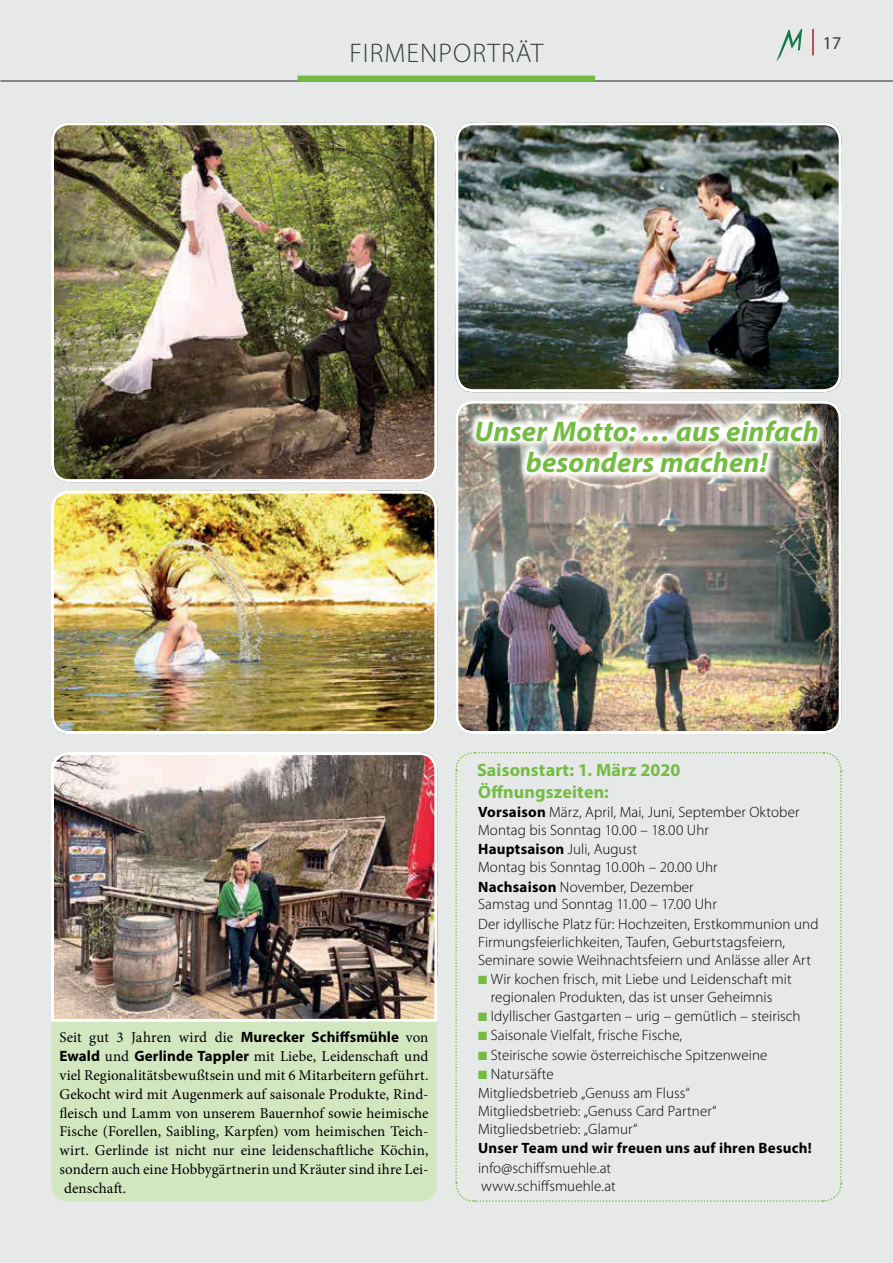
<style>
.page{position:relative;width:893px;height:1263px;background:#e6e9e8}
.page>*{position:absolute;margin:0;border:0;box-sizing:border-box;transform-origin:0 0}
.t1{font:italic 700 28.5px/31.5px "Myriad Pro";letter-spacing:.01em;color:#74bb43;text-align:center}
.t2{font:300 27px "Myriad Pro";letter-spacing:.04em;color:#373b3f}
.t3{font:700 18px/22.2px "Myriad Pro";letter-spacing:.01em;color:#74bb43}
.t4{font:18px "Myriad Pro";color:#373b3f}
.t5{font:300 15px/18px "Myriad Pro";letter-spacing:.005em;color:#000001}
.t6{font:15px "Minion Pro";letter-spacing:.005em;color:#000001}
.t7{font:700 15px "Myriad Pro";letter-spacing:.015em;color:#000001}
.s1{font-family:"Myriad Pro";font-weight:700}
.s2{font-weight:700}
.s3{font-weight:300}
</style>
<div class="page">
<img style="left:51px;top:752px;width:387px;height:271px">
<img style="left:51px;top:122px;width:386px;height:360px;border-radius:18px">
<div style="left:51px;top:122px;width:386px;height:360px;border:3px solid #fff;border-radius:16px"></div>
<img style="left:455px;top:122px;width:387px;height:270px;border-radius:18px">
<div style="left:455px;top:122px;width:387px;height:270px;border:3px solid #fff;border-radius:16px"></div>
<img style="left:51px;top:491px;width:386px;height:243px;border-radius:18px">
<div style="left:51px;top:491px;width:386px;height:243px;border:3px solid #fff;border-radius:16px"></div>
<div style="left:51px;top:1022px;width:386px;height:180px;background:#d2e7c0"></div>
<img style="left:455px;top:401px;width:387px;height:333px;border-radius:18px">
<div style="left:455px;top:401px;width:387px;height:333px;border:3px solid #fff;border-radius:16px"></div>
<img style="left:466px;top:410px;width:361px;height:72px">
<hr style="left:812px;top:29px;width:2px;height:26px;background:#af1e26">
<svg style="left:776px;top:29px;width:26px;height:33px"></svg>
<hr style="left:0;top:80px;width:893px;height:2px;background:#373b3f">
<div style="left:298px;top:76px;width:297px;height:6px;background:#74bb43"></div>
<svg style="left:455px;top:752px;width:387px;height:450px"></svg>
<h2 class="t2" style="left:349px;top:43px;width:195px">FIRMENPOR T RÄT</h2>
<p class="t4" style="left:823px;top:32px;width:20px">17</p>
<h1 class="t1" style="left:474px;top:415px;width:346px">Unser Motto: … aus einfach besonders machen!</h1>
<p class="t6" style="left:60px;top:1031px;width:370px">Seit gut 3 Jahren wird die <span class="s1">Murecker Schiffsmühle</span> von</p>
<p class="t6" style="left:60px;top:1050px;width:370px"><span class="s1">Ewald</span> und <span class="s1">Gerlinde Tappler</span> mit Liebe, Leidenschaft und</p>
<p class="t6" style="left:60px;top:1069px;width:370px">viel Regionalitätsbewußtsein und mit 6 Mitarbeitern geführt.</p>
<p class="t6" style="left:60px;top:1088px;width:370px">Gekocht wird mit Augenmerk auf saisonale Produkte, Rind-</p>
<p class="t6" style="left:60px;top:1107px;width:370px">fleisch und Lamm von unserem Bauernhof sowie heimische</p>
<p class="t6" style="left:60px;top:1126px;width:370px">Fische (Forellen, Saibling, Karpfen) vom heimischen Teich-</p>
<p class="t6" style="left:60px;top:1145px;width:370px">wirt. Gerlinde ist nicht nur eine leidenschaftliche Köchin,</p>
<p class="t6" style="left:60px;top:1164px;width:370px">sondern auch eine Hobbygärtnerin und Kräuter sind ihre Lei-</p>
<p class="t6" style="left:64px;top:1183px;width:64px">denschaft.</p>
<p class="t3" style="left:477px;top:760px;width:205px">Saisonstart: 1. März 2020<br>Öffnungszeiten:</p>
<p class="t5" style="left:478px;top:804px;width:323px"><span class="s2">Vorsaison</span> März, April, Mai, Juni, September Oktober</p>
<p class="t5" style="left:478px;top:822px;width:232px">Montag bis Sonntag 10.00 – 18.00 Uhr</p>
<p class="t7" style="left:478px;top:844px;width:161px">Hauptsaison <span class="s3">Juli, August</span></p>
<p class="t5" style="left:478px;top:859px;width:241px">Montag bis Sonntag 10.00h – 20.00 Uhr</p>
<p class="t5" style="left:478px;top:879px;width:217px"><span class="s2">Nachsaison</span> November, Dezember</p>
<p class="t5" style="left:478px;top:897px;width:240px">Samstag und Sonntag 11.00 – 17.00 Uhr</p>
<p class="t5" style="left:478px;top:916px;width:342px">Der idyllische Platz für: Hochzeiten, Erstkommunion und</p>
<p class="t5" style="left:478px;top:934px;width:308px">Firmungsfeierlichkeiten, Taufen, Geburtstagsfeiern,</p>
<p class="t5" style="left:478px;top:952px;width:334px">Seminare sowie Weihnachtsfeiern und Anlässe aller Art</p>
<p class="t5" style="left:491px;top:971px;width:303px">Wir kochen frisch, mit Liebe und Leidenschaft mit</p>
<p class="t5" style="left:491px;top:989px;width:283px">regionalen Produkten, das ist unser Geheimnis</p>
<p class="t5" style="left:491px;top:1008px;width:311px">Idyllischer Gastgarten – urig – gemütlich – steirisch</p>
<p class="t5" style="left:491px;top:1027px;width:193px">Saisonale Vielfalt, frische Fische,</p>
<p class="t5" style="left:491px;top:1047px;width:278px">Steirische sowie österreichische Spitzenweine</p>
<p class="t5" style="left:491px;top:1066px;width:64px">Natursäfte</p>
<p class="t5" style="left:478px;top:1085px;width:213px">Mitgliedsbetrieb „Genuss am Fluss“</p>
<p class="t5" style="left:478px;top:1103px;width:240px">Mitgliedsbetrieb: „Genuss Card Partner“</p>
<p class="t5" style="left:478px;top:1121px;width:161px">Mitgliedsbetrieb: „Glamur“</p>
<p class="t7" style="left:478px;top:1143px;width:335px">Unser Team und wir freuen uns auf ihren Besuch!</p>
<p class="t5" style="left:478px;top:1160px;width:139px">info@schiffsmuehle.at www.schiffsmuehle.at</p>
</div>
